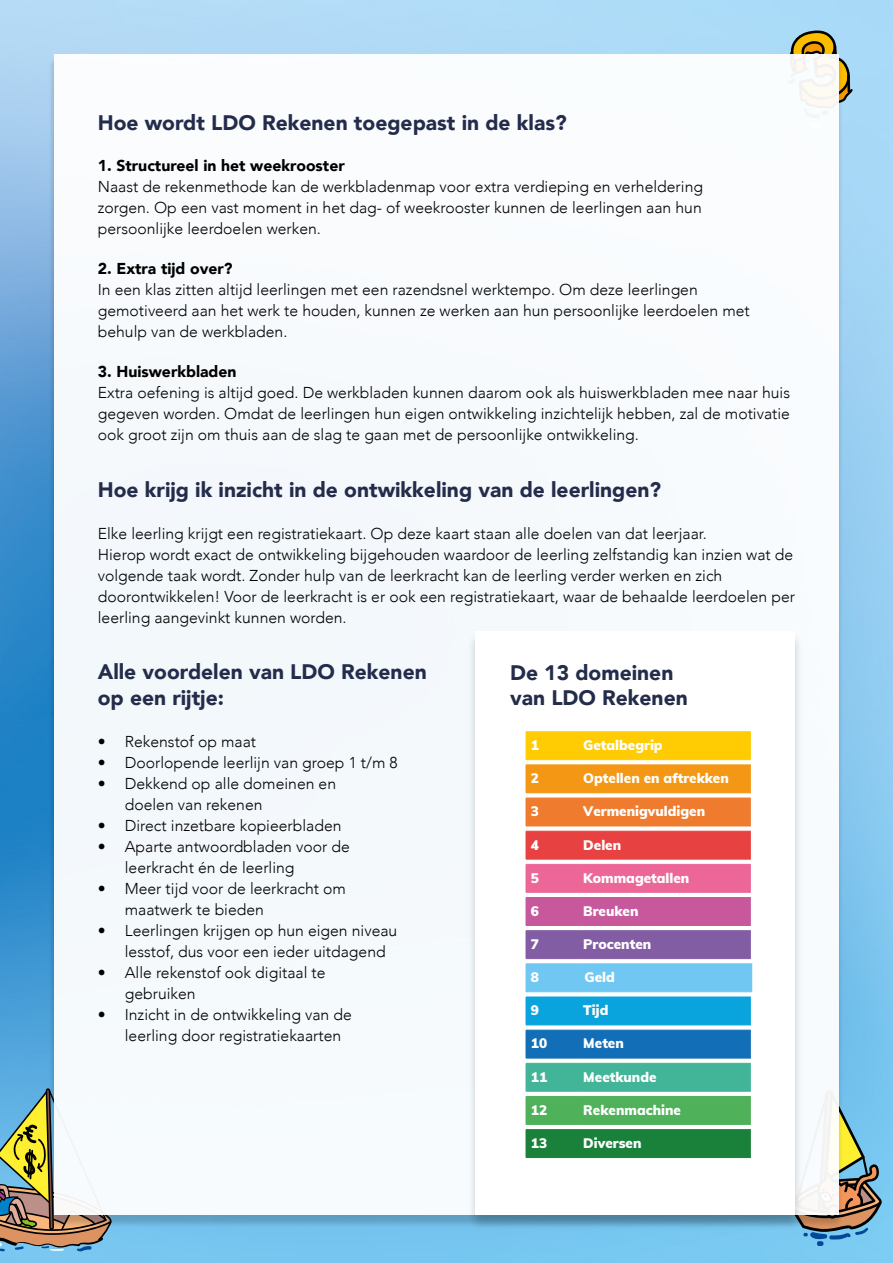
<style>
.page{position:relative;width:893px;height:1263px;background:#fff}
.page>*{position:absolute;margin:0;border:0;box-sizing:border-box;transform-origin:0 0}
.H3_AVENIR{font:900 21px/25.2px "Avenir";color:#242c4b}
.subtitel_avenir{font:900 21px "Avenir";color:#242c4b}
.BODYTEKST_AVENIR{font:300 15.75px/21px "Avenir";color:#000}
.BODYTEKST_AVENIR-2{font:900 15.75px "Avenir";color:#000}
.Opsomming_Bold_-whit{font:900 13.5px "Muli";color:#fff}
</style>
<div class="page">
<img style="left:0;top:0;width:893px;height:1263px">
<svg style="left:789px;top:1090px;width:93px;height:156px;background:#78a0aa"></svg>
<svg style="left:0;top:983px;width:112px;height:280px;background:#7ca1a0"></svg>
<svg style="left:788px;top:27px;width:65px;height:128px;background:#a0ac93"></svg>
<div style="left:48px;top:57px;width:796px;height:1171px;background:#000;opacity:.2"></div>
<div style="left:54px;top:54px;width:785px;height:1161px;background:#f7fafd"></div>
<div style="left:467px;top:631px;width:337px;height:600px;background:#000;opacity:.2"></div>
<div style="left:476px;top:631px;width:319px;height:584px;background:#fff"></div>
<hr style="left:526px;top:731px;width:52px;height:1px;background:#ffcc03">
<hr style="left:578px;top:731px;width:173px;height:1px;background:#ffcc03">
<svg style="left:526px;top:732px;width:225px;height:193px;background:#ec885d"></svg>
<hr style="left:578px;top:897px;width:173px;height:1px;background:#c7589c">
<hr style="left:526px;top:925px;width:52px;height:1px;background:#c7589c">
<hr style="left:578px;top:925px;width:173px;height:1px;background:#c7589c">
<hr style="left:526px;top:930px;width:52px;height:1px;background:#835da3">
<div style="left:526px;top:931px;width:225px;height:27px;background:#835da3"></div>
<hr style="left:578px;top:930px;width:173px;height:1px;background:#835da3">
<hr style="left:526px;top:958px;width:52px;height:1px;background:#835da3">
<hr style="left:578px;top:958px;width:173px;height:1px;background:#835da3">
<hr style="left:526px;top:963px;width:54px;height:1px;background:#70c8f2">
<hr style="left:580px;top:963px;width:172px;height:1px;background:#70c8f2">
<svg style="left:526px;top:964px;width:226px;height:193px;background:#4aaba9"></svg>
<hr style="left:578px;top:1129px;width:173px;height:1px;background:#1a813a">
<hr style="left:526px;top:1157px;width:52px;height:1px;background:#1a813a">
<hr style="left:578px;top:1157px;width:173px;height:1px;background:#1a813a">
<p class="H3_AVENIR" style="left:98px;top:109px;width:470px">Hoe wordt LDO Rekenen toegepast in de klas?</p>
<p class="BODYTEKST_AVENIR-2" style="left:98px;top:152px;width:248px">1. Structureel in het weekrooster</p>
<p class="BODYTEKST_AVENIR" style="left:98px;top:176px;width:607px">Naast de rekenmethode kan de werkbladenmap voor extra verdieping en verheldering</p>
<p class="BODYTEKST_AVENIR" style="left:98px;top:197px;width:605px">zorgen. Op een vast moment in het dag- of weekrooster kunnen de leerlingen aan hun</p>
<p class="BODYTEKST_AVENIR" style="left:98px;top:218px;width:225px">persoonlijke leerdoelen werken.</p>
<p class="BODYTEKST_AVENIR-2" style="left:98px;top:255px;width:136px">2. Extra tijd over?</p>
<p class="BODYTEKST_AVENIR" style="left:98px;top:279px;width:601px">In een klas zitten altijd leerlingen met een razendsnel werktempo. Om deze leerlingen</p>
<p class="BODYTEKST_AVENIR" style="left:98px;top:300px;width:654px">gemotiveerd aan het werk te houden, kunnen ze werken aan hun persoonlijke leerdoelen met</p>
<p class="BODYTEKST_AVENIR" style="left:98px;top:321px;width:191px">behulp van de werkbladen.</p>
<p class="BODYTEKST_AVENIR-2" style="left:98px;top:358px;width:140px">3. Huiswerkbladen</p>
<p class="BODYTEKST_AVENIR" style="left:98px;top:382px;width:694px">Extra oefening is altijd goed. De werkbladen kunnen daarom ook als huiswerkbladen mee naar huis</p>
<p class="BODYTEKST_AVENIR" style="left:98px;top:403px;width:694px">gegeven worden. Omdat de leerlingen hun eigen ontwikkeling inzichtelijk hebben, zal de motivatie ook groot zijn om thuis aan de slag te gaan met de persoonlijke ontwikkeling.</p>
<p class="subtitel_avenir" style="left:98px;top:472px;width:565px">Hoe krijg ik inzicht in de ontwikkeling van de leerlingen?</p>
<p class="BODYTEKST_AVENIR" style="left:98px;top:523px;width:610px">Elke leerling krijgt een registratiekaart. Op deze kaart staan alle doelen van dat leerjaar.</p>
<p class="BODYTEKST_AVENIR" style="left:98px;top:544px;width:697px">Hierop wordt exact de ontwikkeling bijgehouden waardoor de leerling zelfstandig kan inzien wat de</p>
<p class="BODYTEKST_AVENIR" style="left:98px;top:565px;width:626px">volgende taak wordt. Zonder hulp van de leerkracht kan de leerling verder werken en zich</p>
<p class="BODYTEKST_AVENIR" style="left:98px;top:586px;width:699px">doorontwikkelen! Voor de leerkracht is er ook een registratiekaart, waar de behaalde leerdoelen per</p>
<p class="BODYTEKST_AVENIR" style="left:98px;top:607px;width:250px">leerling aangevinkt kunnen worden.</p>
<p class="H3_AVENIR" style="left:98px;top:659px;width:330px">Alle voordelen van LDO Rekenen op een rijtje:</p>
<p class="BODYTEKST_AVENIR" style="left:98px;top:731px;width:160px">• Rekenstof op maat</p>
<p class="BODYTEKST_AVENIR" style="left:98px;top:752px;width:301px">• Doorlopende leerlijn van groep 1 t/m 8</p>
<p class="BODYTEKST_AVENIR" style="left:125px;top:773px;width:213px;text-indent:-27px">• Dekkend op alle domeinen en doelen van rekenen</p>
<p class="BODYTEKST_AVENIR" style="left:98px;top:815px;width:245px">• Direct inzetbare kopieerbladen</p>
<p class="BODYTEKST_AVENIR" style="left:125px;top:836px;width:227px;text-indent:-27px">• Aparte antwoordbladen voor de leerkracht én de leerling</p>
<p class="BODYTEKST_AVENIR" style="left:125px;top:878px;width:223px;text-indent:-27px">• Meer tijd voor de leerkracht om maatwerk te bieden</p>
<p class="BODYTEKST_AVENIR" style="left:125px;top:920px;width:274px;text-indent:-27px">• Leerlingen krijgen op hun eigen niveau lesstof, dus voor een ieder uitdagend</p>
<p class="BODYTEKST_AVENIR" style="left:125px;top:962px;width:202px;text-indent:-27px">• Alle rekenstof ook digitaal te gebruiken</p>
<p class="BODYTEKST_AVENIR" style="left:125px;top:1004px;width:229px;text-indent:-27px">• Inzicht in de ontwikkeling van de leerling door registratiekaarten</p>
<p class="H3_AVENIR" style="left:510px;top:659px;width:165px">De 13 domeinen</p>
<p class="H3_AVENIR" style="left:510px;top:684px;width:179px">van LDO Rekenen</p>
<p class="Opsomming_Bold_-whit" style="left:531px;top:735px;width:10px">1</p>
<p class="Opsomming_Bold_-whit" style="left:583px;top:735px;width:81px">Getalbegrip</p>
<p class="Opsomming_Bold_-whit" style="left:531px;top:768px;width:10px">2</p>
<p class="Opsomming_Bold_-whit" style="left:583px;top:768px;width:147px">Optellen en aftrekken</p>
<p class="Opsomming_Bold_-whit" style="left:531px;top:801px;width:10px">3</p>
<p class="Opsomming_Bold_-whit" style="left:583px;top:801px;width:123px">Vermenigvuldigen</p>
<p class="Opsomming_Bold_-whit" style="left:531px;top:835px;width:10px">4</p>
<p class="Opsomming_Bold_-whit" style="left:583px;top:835px;width:39px">Delen</p>
<p class="Opsomming_Bold_-whit" style="left:531px;top:868px;width:10px">5</p>
<p class="Opsomming_Bold_-whit" style="left:583px;top:868px;width:108px">Kommagetallen</p>
<p class="Opsomming_Bold_-whit" style="left:531px;top:901px;width:10px">6</p>
<p class="Opsomming_Bold_-whit" style="left:583px;top:901px;width:57px">Breuken</p>
<p class="Opsomming_Bold_-whit" style="left:531px;top:934px;width:10px">7</p>
<p class="Opsomming_Bold_-whit" style="left:583px;top:934px;width:69px">Procenten</p>
<p class="Opsomming_Bold_-whit" style="left:531px;top:967px;width:10px">8</p>
<p class="Opsomming_Bold_-whit" style="left:585px;top:967px;width:32px">Geld</p>
<p class="Opsomming_Bold_-whit" style="left:531px;top:1000px;width:10px">9</p>
<p class="Opsomming_Bold_-whit" style="left:583px;top:1000px;width:27px">Tijd</p>
<p class="Opsomming_Bold_-whit" style="left:531px;top:1034px;width:18px">10</p>
<p class="Opsomming_Bold_-whit" style="left:583px;top:1034px;width:42px">Meten</p>
<p class="Opsomming_Bold_-whit" style="left:531px;top:1067px;width:18px">11</p>
<p class="Opsomming_Bold_-whit" style="left:583px;top:1067px;width:75px">Meetkunde</p>
<p class="Opsomming_Bold_-whit" style="left:531px;top:1100px;width:18px">12</p>
<p class="Opsomming_Bold_-whit" style="left:583px;top:1100px;width:99px">Rekenmachine</p>
<p class="Opsomming_Bold_-whit" style="left:531px;top:1133px;width:18px">13</p>
<p class="Opsomming_Bold_-whit" style="left:583px;top:1133px;width:60px">Diversen</p>
</div>
